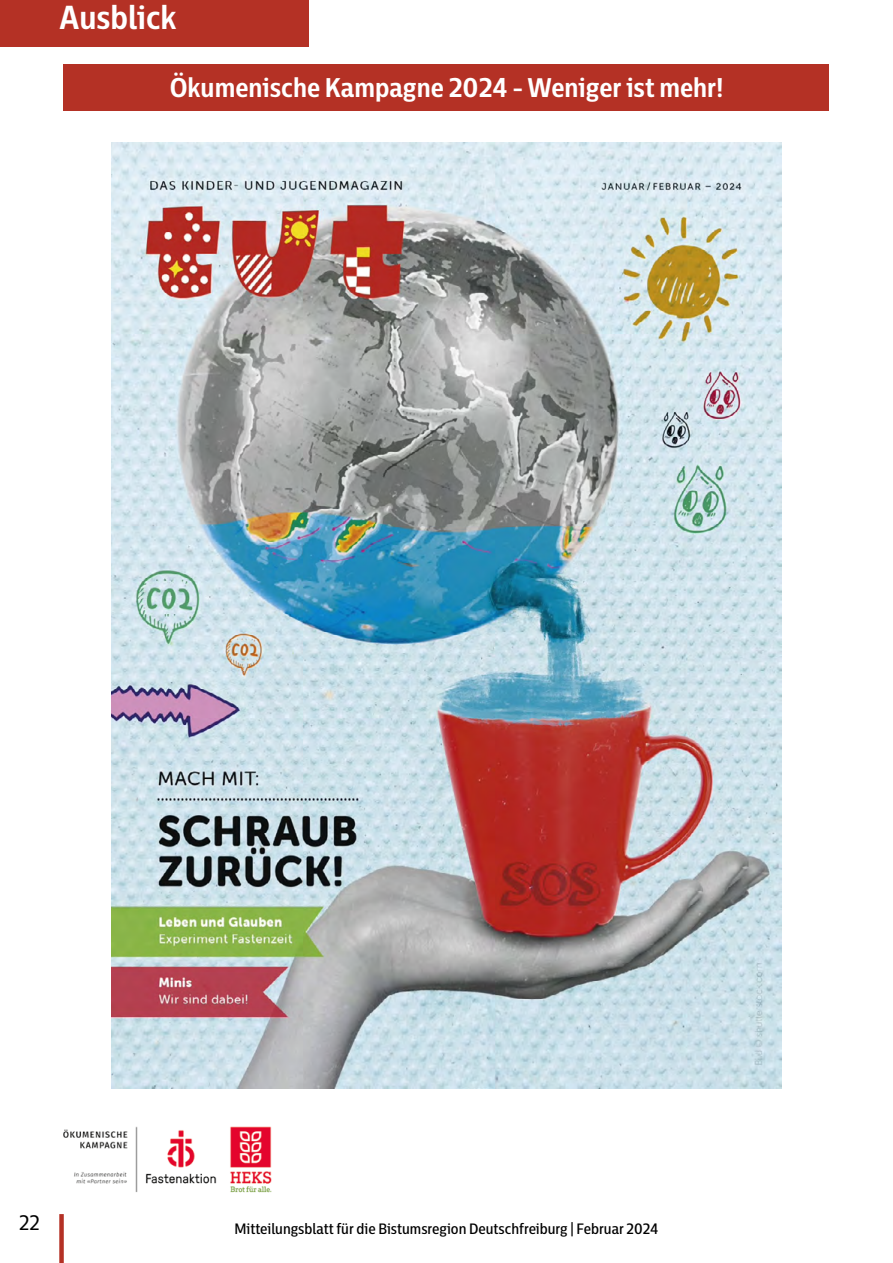
<style>
.page{position:relative;width:893px;height:1263px;background:#fff}
.page>*{position:absolute;margin:0;border:0;box-sizing:border-box;transform-origin:0 0}
.t1{font:700 33px "Centrale Sans Cnd";color:#fff}
.t2{font:700 27px "Centrale Sans Cnd";color:#fff}
.t3{font:21px "Centrale Sans Cnd";color:#000}
.t4{font:500 15px "Centrale Sans Cnd";color:#000}
</style>
<div class="page">
<div style="left:59px;top:1214px;width:5px;height:49px;background:#b43125"></div>
<div style="left:0;top:0;width:308px;height:47px;background:#b43125"></div>
<div style="left:64px;top:64px;width:765px;height:47px;background:#b43125"></div>
<img style="left:64px;top:1126px;width:208px;height:67px">
<img style="left:111px;top:142px;width:670px;height:947px">
<h1 class="t1" style="left:60px;top:-3px;width:118px">Ausblick</h1>
<h2 class="t2" style="left:170px;top:70px;width:555px">Ökumenische Kampagne 2024 - Weniger ist mehr!</h2>
<h3 class="t3" style="left:19px;top:1209px;width:22px">22</h3>
<p class="t4" style="left:234px;top:1219px;width:425px">Mitteilungsblatt für die Bistumsregion Deutschfreiburg | Februar 2024</p>
</div>
